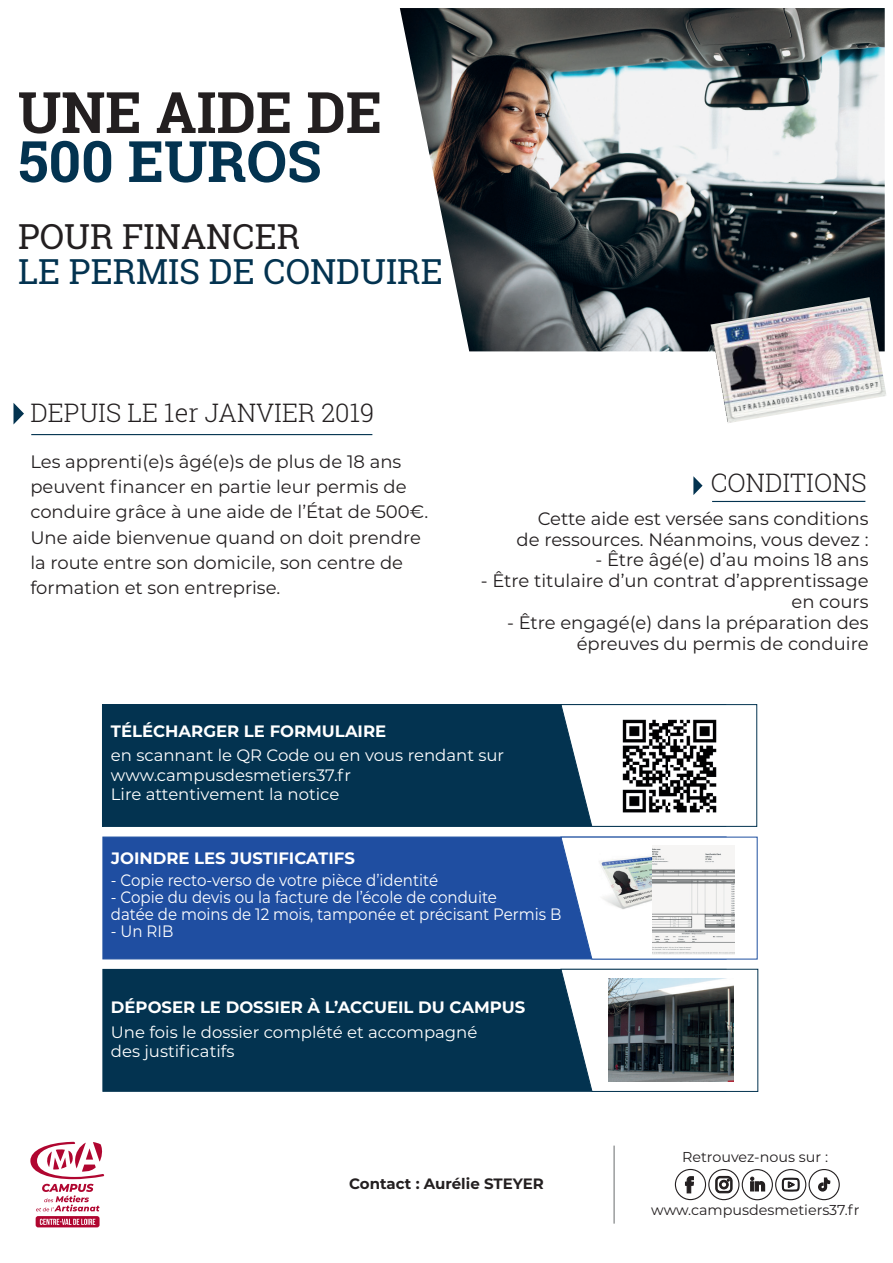
<style>
.page{position:relative;width:893px;height:1263px;background:#fff}
.page>*{position:absolute;margin:0;border:0;box-sizing:border-box;transform-origin:0 0}
.t1{font:700 57.15px "Roboto Slab";color:#231f20}
.t2{font:700 57.15px "Roboto Slab";color:#033350}
.t3{font:34.5px "Roboto Slab";color:#033350}
.t4{font:34.5px "Roboto Slab";color:#231f20}
.t5{font:300 25.5px "Roboto Slab";color:#231f20}
.t6{font:18px/25.2px "Montserrat";color:#231f20;text-align:right}
.t7{font:16.5px/19.5px "Montserrat";color:#fff}
.t8{font:16.5px/17.2px "Montserrat";color:#fff;scale:.91 1}
.t9{font:700 16.5px "Montserrat";color:#fff}
.t10{font:700 15px "Montserrat";color:#231f20}
.t11{font:14.25px "Montserrat";color:#231f20}
</style>
<div class="page">
<div style="left:102px;top:836px;width:625px;height:123px;background:#1f4ea1;border:1px solid #1f50a0"></div>
<svg style="left:560px;top:836px;width:198px;height:124px"></svg>
<hr style="left:31px;top:434px;width:341px;height:1px;background:#033350">
<hr style="left:712px;top:501px;width:153px;height:1px;background:#033350">
<hr style="left:614px;top:1145px;width:1px;height:78px;background:#676b6c">
<svg style="left:13px;top:403px;width:11px;height:21px"></svg>
<svg style="left:693px;top:476px;width:9px;height:19px"></svg>
<div style="left:102px;top:969px;width:625px;height:123px;background:#033350;border:1px solid #033350"></div>
<svg style="left:560px;top:968px;width:199px;height:124px"></svg>
<div style="left:103px;top:705px;width:623px;height:121px;background:#033350"></div>
<div style="left:102px;top:704px;width:624px;height:123px;border:1px solid #033350"></div>
<svg style="left:560px;top:704px;width:197px;height:123px"></svg>
<img style="left:599px;top:854px;width:53px;height:56px">
<img style="left:652px;top:845px;width:82px;height:109px">
<img style="left:400px;top:8px;width:485px;height:343px">
<img style="left:711px;top:297px;width:175px;height:126px">
<svg style="left:30px;top:1142px;width:74px;height:85px"></svg>
<div style="left:808px;top:1169px;width:32px;height:31px;border:1px solid #231f20;border-radius:15px"></div>
<div style="left:675px;top:1169px;width:31px;height:31px;border:1px solid #231f20;border-radius:15px"></div>
<svg style="left:684px;top:1176px;width:10px;height:18px"></svg>
<div style="left:708px;top:1169px;width:31px;height:31px;border:1px solid #231f20;border-radius:15px"></div>
<svg style="left:715px;top:1175px;width:18px;height:19px"></svg>
<div style="left:742px;top:1169px;width:31px;height:31px;border:1px solid #231f20;border-radius:15px"></div>
<svg style="left:750px;top:1176px;width:16px;height:16px"></svg>
<div style="left:775px;top:1169px;width:31px;height:31px;border:1px solid #231f20;border-radius:50%"></div>
<svg style="left:781px;top:1177px;width:19px;height:15px"></svg>
<svg style="left:818px;top:1177px;width:13px;height:15px"></svg>
<img style="left:619px;top:715px;width:100px;height:101px">
<img style="left:608px;top:979px;width:126px;height:103px">
<h1 class="t1" style="left:18px;top:73px;width:366px">UNE AIDE DE</h1>
<h1 class="t2" style="left:18px;top:122px;width:305px">500 EUROS</h1>
<h2 class="t4" style="left:18px;top:213px;width:284px">POUR FINANCER</h2>
<h2 class="t3" style="left:18px;top:248px;width:426px">LE PERMIS DE CONDUIRE</h2>
<h3 class="t5" style="left:30px;top:396px;width:345px">DEPUIS LE 1er JANVIER 2019</h3>
<p class="t6" style="left:30px;top:448px;width:399px;text-align:left">Les apprenti(e)s âgé(e)s de plus de 18 ans peuvent financer en partie leur permis de conduire grâce à une aide de l’État de 500€.<br>Une aide bienvenue quand on doit prendre la route entre son domicile, son centre de formation et son entreprise.</p>
<h3 class="t5" style="left:711px;top:465px;width:157px">CONDITIONS</h3>
<p class="t6" style="left:517px;top:507px;width:353px;line-height:20.9px">Cette aide est versée sans conditions de ressources. Néanmoins, vous devez :</p>
<p class="t6" style="left:595px;top:547px;width:275px">- Être âgé(e) d’au moins 18 ans</p>
<p class="t6" style="left:481px;top:570px;width:389px;line-height:20.9px">- Être titulaire d’un contrat d’apprentissage en cours</p>
<p class="t6" style="left:507px;top:611px;width:363px;line-height:20.9px">- Être engagé(e) dans la préparation des épreuves du permis de conduire</p>
<p class="t9" style="left:111px;top:720px;width:277px">TÉLÉCHARGER LE FORMULAIRE</p>
<p class="t7" style="left:111px;top:745px;width:395px">en scannant le QR Code ou en vous rendant sur www.campusdesmetiers37.fr<br>Lire attentivement la notice</p>
<p class="t9" style="left:111px;top:846px;width:245px">JOINDRE LES JUSTIFICATIFS</p>
<p class="t8" style="left:111px;top:870px;width:361px">- Copie recto-verso de votre pièce d’identité</p>
<p class="t8" style="left:111px;top:888px;width:497px">- Copie du devis ou la facture de l’école de conduite<br>datée de moins de 12 mois, tamponée et précisant Permis B</p>
<p class="t8" style="left:111px;top:922px;width:70px">- Un RIB</p>
<p class="t9" style="left:111px;top:995px;width:416px">DÉPOSER LE DOSSIER À L’ACCUEIL DU CAMPUS</p>
<p class="t7" style="left:111px;top:1021px;width:368px">Une fois le dossier complété et accompagné des justificatifs</p>
<p class="t10" style="left:349px;top:1173px;width:196px">Contact : Aurélie STEYER</p>
<p class="t11" style="left:682px;top:1147px;width:147px">Retrouvez-nous sur :</p>
<p class="t11" style="left:651px;top:1200px;width:210px">www.campusdesmetiers37.fr</p>
</div>
